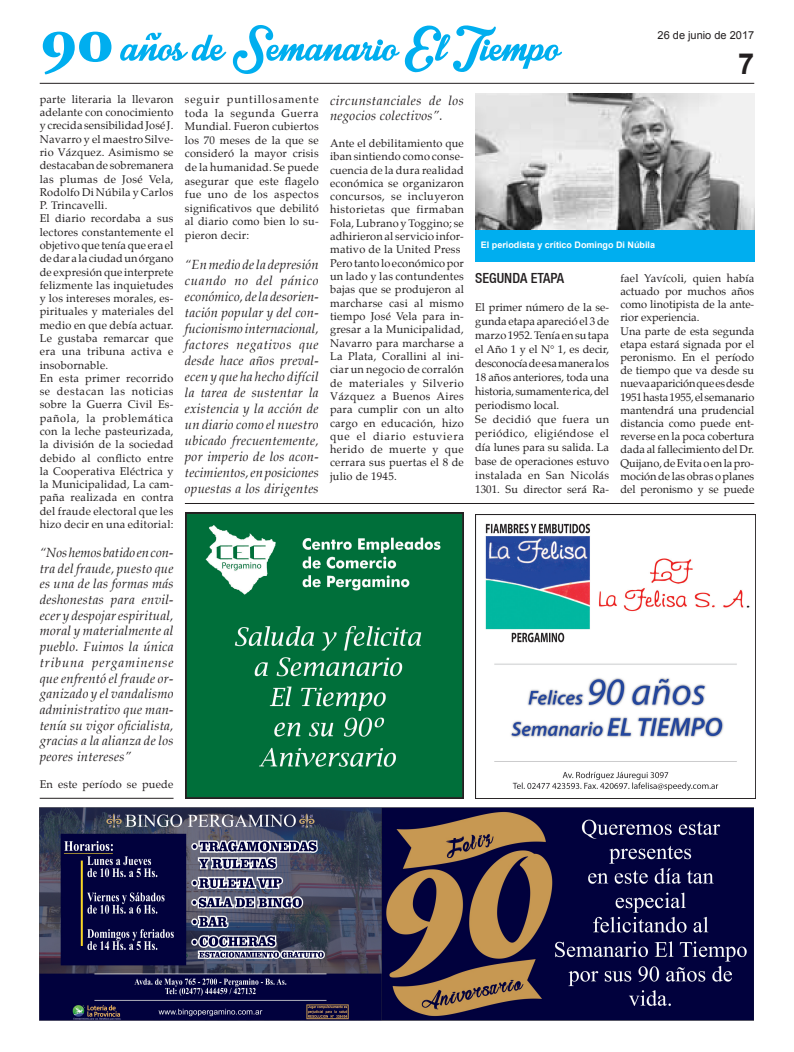
<style>
.page{position:relative;width:794px;height:1052px;background:#fff}
.page>*{position:absolute;margin:0;border:0;box-sizing:border-box;transform-origin:0 0}
.t1{font:61px "Intrique Script Personal Use";letter-spacing:-.02em;color:#00aeef}
.Epígrafe_Iz{font:700 29px "Arial";color:#231f20}
.t2{font:500 condensed 14px "Helvetica 67";color:#231f20}
.t3{font:italic 13px/15.7px "Palatino";letter-spacing:.02em;color:#231f20;text-align:justify}
.t4{font:11px/13.3px "Palatino";letter-spacing:.02em;color:#231f20;text-align:justify}
.Epígrafe_Iz-2{font:11px "Arial";color:#231f20}
.Epígrafe_Iz-3{font:700 9px "Arial";color:#fff}
.s1{font-family:"Hoefler Text";font-weight:900}
</style>
<div class="page">
<img style="left:475px;top:94px;width:279px;height:136px">
<hr style="left:185px;top:503px;width:569px;height:1px;background:#231f20">
<hr style="left:40px;top:798px;width:133px;height:1px;background:#231f20">
<hr style="left:40px;top:83px;width:714px;height:1px;background:#231f20">
<img style="left:40px;top:808px;width:714px;height:212px">
<img style="left:475px;top:514px;width:280px;height:284px">
<img style="left:185px;top:513px;width:279px;height:285px">
<div style="left:475px;top:230px;width:279px;height:32px;background:#00aeef"></div>
<p class="t1" style="left:40px;top:14px;width:521px"><span class="s1">90</span> años de Semanario El Tiempo</p>
<p class="Epígrafe_Iz-2" style="left:657px;top:28px;width:98px">26 de junio de 2017</p>
<p class="Epígrafe_Iz" style="left:738px;top:45px;width:18px">7</p>
<p class="t4" style="left:40px;top:92px;width:135px">parte literaria la llevaron adelante con conocimiento y crecida sensibilidad José J.<br>Navarro y el maestro Silve&shy;rio Vázquez. Asimismo se destacaban de sobremanera las plumas de José Vela, Rodolfo Di Núbila y Carlos P. Trincavelli.</p>
<p class="t4" style="left:40px;top:212px;width:135px">El diario recordaba a sus lectores constantemente el objetivo que tenía que era el de dar a la ciudad un órgano de expresión que interprete felizmente las inquietudes y los intereses morales, es&shy;pirituales y materiales del medio en que debía actuar.<br>Le gustaba remarcar que era una tribuna activa e insobornable.</p>
<p class="t4" style="left:40px;top:371px;width:135px">En esta primer recorrido se destacan las noticias sobre la Guerra Civil Es&shy;pañola, la problemática con la leche pasteurizada, la división de la sociedad debido al conflicto entre la Cooperativa Eléctrica y la Municipalidad, La cam&shy;paña realizada en contra del fraude electoral que les hizo decir en una editorial:</p>
<p class="t3" style="left:40px;top:545px;width:135px">“Nos hemos batido en con&shy;tra del fraude, puesto que es una de las formas más deshonestas para envil&shy;ecer y despojar espiritual, moral y materialmente al pueblo. Fuimos la única tribuna pergaminense que enfrentó el fraude or&shy;ganizado y el vandalismo administrativo que man&shy;tenía su vigor oficialista, gracias a la alianza de los peores intereses”</p>
<p class="t4" style="left:40px;top:777px;width:135px">En este período se puede</p>
<p class="t4" style="left:185px;top:92px;width:135px;line-height:13.6px">seguir puntillosamente toda la segunda Guerra Mundial. Fueron cubiertos los 70 meses de la que se consideró la mayor crisis de la humanidad. Se puede asegurar que este flagelo fue uno de los aspectos significativos que debilitó al diario como bien lo su&shy;pieron decir:</p>
<p class="t3" style="left:185px;top:256px;width:135px;line-height:16px">“En medio de la depresión cuando no del pánico económico, de la desorien&shy;tación popular y del con&shy;fucionismo internacional, factores negativos que desde hace años preval&shy;ecen y que ha hecho difícil la tarea de sustentar la existencia y la acción de un diario como el nuestro ubicado frecuentemente, por imperio de los acon&shy;tecimientos, en posiciones opuestas a los dirigentes</p>
<p class="t3" style="left:330px;top:92px;width:135px">circunstanciales de los negocios colectivos”.</p>
<p class="t4" style="left:330px;top:136px;width:135px">Ante el debilitamiento que iban sintiendo como conse&shy;cuencia de la dura realidad económica se organizaron concursos, se incluyeron historietas que firmaban Fola, Lubrano y Toggino; se adhirieron al servicio infor&shy;mativo de la United Press</p>
<p class="t4" style="left:330px;top:256px;width:135px">Pero tanto lo económico por un lado y las contundentes bajas que se produjeron al marcharse casi al mismo tiempo José Vela para in&shy;gresar a la Municipalidad, Navarro para marcharse a La Plata, Corallini al ini&shy;ciar un negocio de corralón de materiales y Silverio Vázquez a Buenos Aires para cumplir con un alto cargo en educación, hizo que el diario estuviera herido de muerte y que cerrara sus puertas el 8 de julio de 1945.</p>
<p class="Epígrafe_Iz-3" style="left:481px;top:238px;width:176px">El periodista y crítico Domingo Di Núbila</p>
<p class="t2" style="left:475px;top:269px;width:90px">SEGUNDA ETAPA</p>
<p class="t4" style="left:475px;top:300px;width:135px;line-height:14px">El primer número de la se&shy;gunda etapa apareció el 3 de marzo 1952. Tenía en su tapa el Año 1 y el N° 1, es decir, desconocía de esa manera los 18 años anteriores, toda una historia, sumamente rica, del periodismo local.</p>
<p class="t4" style="left:475px;top:412px;width:135px;line-height:14px">Se decidió que fuera un periódico, eligiéndose el día lunes para su salida. La base de operaciones estuvo instalada en San Nicolás 1301. Su director será Ra-</p>
<p class="t4" style="left:620px;top:271px;width:135px">fael Yavícoli, quien había actuado por muchos años como linotipista de la ante&shy;rior experiencia.</p>
<p class="t4" style="left:620px;top:324px;width:135px">Una parte de esta segunda etapa estará signada por el peronismo. En el período de tiempo que va desde su nueva aparición que es desde 1951 hasta 1955, el semanario mantendrá una prudencial distancia como puede ent&shy;reverse en la poca cobertura dada al fallecimiento del Dr.<br>Quijano, de Evita o en la pro&shy;moción de las obras o planes del peronismo y se puede</p>
</div>
